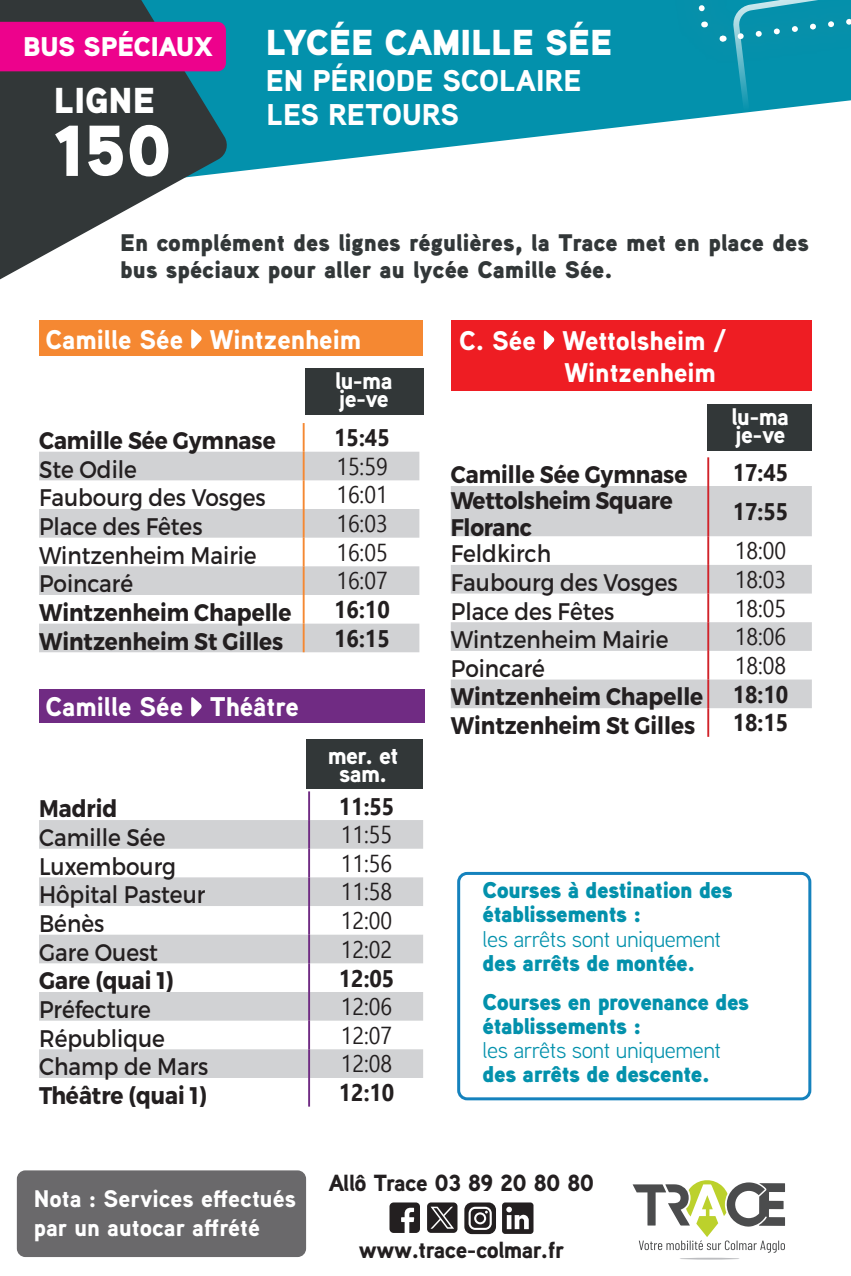
<style>
.page{position:relative;width:851px;height:1276px;background:#fff}
.page>*{position:absolute;margin:0;border:0;box-sizing:border-box;transform-origin:0 0}
.t1{font:900 72px "Aaux Next";color:#fff}
.t2{font:900 36px "Aaux Next";color:#fff}
.t3{font:900 30px "Aaux Next";color:#fff}
.t4{font:900 27px "Aaux Next";color:#fff}
.t5{font:900 27px "Aaux Next";letter-spacing:-.01em;color:#fff}
.t6{font:24px "Montserrat";color:#231f20;scale:.9 1}
.t7{font:700 24px/27px "Montserrat";color:#231f20;scale:.9 1}
.t8{font:900 24px/27px "Aaux Next";color:#323738}
.horaires_gras{font:24px "Ebrima";color:#231f20;scale:.9 1}
.t9{font:900 24px/18px "Aaux Next";color:#fff;text-align:center}
.horaires_gras-2{font:700 24px "Ebrima";color:#231f20;scale:.9 1}
.t10{font:900 23.4px "Aaux Next";letter-spacing:-.02em;color:#231f20}
.t11{font:900 22.8px/24px "Aaux Next";letter-spacing:-.02em;color:#0391ac}
.t12{font:22.8px "Aaux Next";letter-spacing:-.02em;color:#0391ac}
</style>
<div class="page">
<svg style="left:229px;top:0;width:461px;height:173px;fill:#0391ac"></svg>
<div style="left:667px;top:0;width:183px;height:66px;background:#0391ac"></div>
<svg style="left:690px;top:0;width:161px;height:119px"></svg>
<svg style="left:0;top:0;width:229px;height:280px;fill:#323738"></svg>
<div style="left:0;top:22px;width:226px;height:49px;background:#ed028c"></div>
<svg style="left:39px;top:423px;width:380px;height:29px"></svg>
<svg style="left:39px;top:452px;width:380px;height:200px;fill:#d1d2d4"></svg>
<svg style="left:303px;top:423px;width:1px;height:229px"></svg>
<svg style="left:451px;top:486px;width:360px;height:222px;fill:#d1d2d4"></svg>
<hr style="left:707px;top:457px;width:2px;height:29px;background:#d1232a">
<hr style="left:707px;top:486px;width:2px;height:50px;background:#d1232a">
<hr style="left:707px;top:536px;width:2px;height:29px;background:#d1232a">
<hr style="left:707px;top:565px;width:2px;height:28px;background:#d1232a">
<hr style="left:707px;top:593px;width:2px;height:29px;background:#d1232a">
<hr style="left:707px;top:622px;width:2px;height:29px;background:#d1232a">
<hr style="left:707px;top:651px;width:2px;height:28px;background:#d1232a">
<hr style="left:707px;top:679px;width:2px;height:29px;background:#d1232a">
<hr style="left:707px;top:708px;width:2px;height:29px;background:#d1232a">
<div style="left:39px;top:321px;width:383px;height:35px;background:#f58832"></div>
<div style="left:450px;top:321px;width:361px;height:70px;background:#ee1d23"></div>
<svg style="left:191px;top:329px;width:11px;height:20px"></svg>
<svg style="left:544px;top:330px;width:10px;height:20px"></svg>
<div style="left:305px;top:368px;width:119px;height:46px;background:#323738"></div>
<div style="left:707px;top:404px;width:104px;height:47px;background:#323738"></div>
<svg style="left:39px;top:820px;width:384px;height:258px;fill:#d1d2d4"></svg>
<hr style="left:308px;top:791px;width:2px;height:29px;background:#702b83">
<hr style="left:308px;top:820px;width:2px;height:28px;background:#702b83">
<hr style="left:308px;top:848px;width:2px;height:29px;background:#702b83">
<hr style="left:308px;top:877px;width:2px;height:29px;background:#702b83">
<hr style="left:308px;top:906px;width:2px;height:28px;background:#702b83">
<hr style="left:308px;top:934px;width:2px;height:29px;background:#702b83">
<hr style="left:308px;top:963px;width:2px;height:29px;background:#702b83">
<hr style="left:308px;top:992px;width:2px;height:28px;background:#702b83">
<hr style="left:308px;top:1020px;width:2px;height:29px;background:#702b83">
<hr style="left:308px;top:1049px;width:2px;height:29px;background:#702b83">
<hr style="left:308px;top:1078px;width:2px;height:28px;background:#702b83">
<div style="left:39px;top:689px;width:385px;height:33px;background:#702b83"></div>
<svg style="left:191px;top:697px;width:11px;height:20px"></svg>
<div style="left:306px;top:739px;width:116px;height:50px;background:#323738"></div>
<hr style="left:679px;top:1257px;width:60px;height:2px;background:#bcbdc0;border-radius:50%">
<svg style="left:632px;top:1180px;width:152px;height:72px"></svg>
<svg style="left:464px;top:1202px;width:32px;height:32px"></svg>
<svg style="left:389px;top:1202px;width:31px;height:31px"></svg>
<svg style="left:427px;top:1202px;width:30px;height:30px"></svg>
<svg style="left:502px;top:1202px;width:31px;height:32px"></svg>
<div style="left:17px;top:1170px;width:289px;height:87px;background:#6a696b;border-radius:9px"></div>
<div style="left:457px;top:872px;width:354px;height:228px;border:3px solid #1582bd;border-radius:9px"></div>
<p class="t5" style="left:23px;top:27px;width:191px">BUS SPÉCIAUX</p>
<p class="t2" style="left:266px;top:16px;width:348px">LYCÉE CAMILLE SÉE</p>
<p class="t3" style="left:266px;top:59px;width:317px">EN PÉRIODE SCOLAIRE</p>
<p class="t3" style="left:266px;top:93px;width:194px">LES RETOURS</p>
<p class="t2" style="left:54px;top:74px;width:102px">LIGNE</p>
<p class="t1" style="left:54px;top:98px;width:120px">150</p>
<p class="t8" style="left:120px;top:229px;width:690px">En complément des lignes régulières, la Trace met en place des bus spéciaux pour aller au lycée Camille Sée.</p>
<p class="t4" style="left:45px;top:320px;width:317px">Camille Sée Wintzenheim</p>
<p class="t4" style="left:459px;top:321px;width:268px">C. Sée Wettolsheim /</p>
<p class="t9" style="left:335px;top:371px;width:59px">lu-ma</p>
<p class="t4" style="left:564px;top:353px;width:153px">Wintzenheim</p>
<p class="t9" style="left:339px;top:389px;width:51px">je-ve</p>
<p class="t9" style="left:731px;top:408px;width:59px">lu-ma</p>
<p class="t9" style="left:735px;top:426px;width:51px">je-ve</p>
<p class="t7" style="left:39px;top:427px;width:264px">Camille Sée Gymnase</p>
<p class="horaires_gras-2" style="left:334px;top:419px;width:63px">15:45</p>
<p class="t6" style="left:39px;top:454px;width:110px">Ste Odile</p>
<p class="horaires_gras" style="left:336px;top:448px;width:58px">15:59</p>
<p class="t6" style="left:39px;top:483px;width:253px">Faubourg des Vosges</p>
<p class="horaires_gras" style="left:336px;top:477px;width:58px">16:01</p>
<p class="t6" style="left:39px;top:512px;width:183px">Place des Fêtes</p>
<p class="horaires_gras" style="left:336px;top:506px;width:58px">16:03</p>
<p class="t6" style="left:39px;top:540px;width:243px">Wintzenheim Mairie</p>
<p class="horaires_gras" style="left:336px;top:534px;width:58px">16:05</p>
<p class="t6" style="left:39px;top:569px;width:106px">Poincaré</p>
<p class="horaires_gras" style="left:336px;top:563px;width:58px">16:07</p>
<p class="t7" style="left:39px;top:599px;width:282px">Wintzenheim Chapelle</p>
<p class="horaires_gras-2" style="left:334px;top:591px;width:63px">16:10</p>
<p class="t7" style="left:39px;top:628px;width:273px">Wintzenheim St Gilles</p>
<p class="horaires_gras-2" style="left:334px;top:619px;width:63px">16:15</p>
<p class="t7" style="left:450px;top:461px;width:264px">Camille Sée Gymnase</p>
<p class="horaires_gras-2" style="left:732px;top:453px;width:63px">17:45</p>
<p class="t7" style="left:450px;top:487px;width:248px">Wettolsheim Square<br>Floranc</p>
<p class="horaires_gras-2" style="left:732px;top:492px;width:63px">17:55</p>
<p class="t6" style="left:450px;top:539px;width:113px">Feldkirch</p>
<p class="horaires_gras" style="left:734px;top:533px;width:58px">18:00</p>
<p class="t6" style="left:450px;top:567px;width:253px">Faubourg des Vosges</p>
<p class="horaires_gras" style="left:734px;top:562px;width:58px">18:03</p>
<p class="t6" style="left:450px;top:596px;width:183px">Place des Fêtes</p>
<p class="horaires_gras" style="left:734px;top:590px;width:58px">18:05</p>
<p class="t6" style="left:450px;top:625px;width:243px">Wintzenheim Mairie</p>
<p class="horaires_gras" style="left:734px;top:619px;width:58px">18:06</p>
<p class="t6" style="left:450px;top:653px;width:106px">Poincaré</p>
<p class="horaires_gras" style="left:734px;top:647px;width:58px">18:08</p>
<p class="t7" style="left:450px;top:684px;width:282px">Wintzenheim Chapelle</p>
<p class="horaires_gras-2" style="left:732px;top:675px;width:63px">18:10</p>
<p class="t7" style="left:450px;top:712px;width:273px">Wintzenheim St Gilles</p>
<p class="horaires_gras-2" style="left:732px;top:704px;width:63px">18:15</p>
<p class="t4" style="left:45px;top:688px;width:255px">Camille Sée Théâtre</p>
<p class="t9" style="left:327px;top:746px;width:72px">mer. et sam.</p>
<p class="t7" style="left:39px;top:795px;width:88px">Madrid</p>
<p class="horaires_gras-2" style="left:339px;top:787px;width:63px">11:55</p>
<p class="t6" style="left:39px;top:822px;width:142px">Camille Sée</p>
<p class="horaires_gras" style="left:341px;top:817px;width:58px">11:55</p>
<p class="t6" style="left:39px;top:851px;width:154px">Luxembourg</p>
<p class="horaires_gras" style="left:341px;top:845px;width:58px">11:56</p>
<p class="t6" style="left:39px;top:880px;width:186px">Hôpital Pasteur</p>
<p class="horaires_gras" style="left:341px;top:874px;width:58px">11:58</p>
<p class="t6" style="left:39px;top:908px;width:74px">Bénès</p>
<p class="horaires_gras" style="left:341px;top:903px;width:58px">12:00</p>
<p class="t6" style="left:39px;top:937px;width:134px">Gare Ouest</p>
<p class="horaires_gras" style="left:341px;top:931px;width:58px">12:02</p>
<p class="t7" style="left:39px;top:967px;width:151px">Gare (quai 1)</p>
<p class="horaires_gras-2" style="left:339px;top:959px;width:63px">12:05</p>
<p class="t6" style="left:39px;top:994px;width:126px">Préfecture</p>
<p class="horaires_gras" style="left:341px;top:988px;width:58px">12:06</p>
<p class="t6" style="left:39px;top:1023px;width:141px">République</p>
<p class="horaires_gras" style="left:341px;top:1017px;width:58px">12:07</p>
<p class="t6" style="left:39px;top:1052px;width:190px">Champ de Mars</p>
<p class="horaires_gras" style="left:341px;top:1046px;width:58px">12:08</p>
<p class="t7" style="left:39px;top:1082px;width:188px">Théâtre (quai 1)</p>
<p class="horaires_gras-2" style="left:339px;top:1073px;width:63px">12:10</p>
<p class="t11" style="left:482px;top:878px;width:251px">Courses à destination des établissements :</p>
<p class="t12" style="left:482px;top:923px;width:240px">les arrêts sont uniquement</p>
<p class="t11" style="left:482px;top:950px;width:214px">des arrêts de montée.</p>
<p class="t11" style="left:482px;top:989px;width:268px">Courses en provenance des établissements :</p>
<p class="t12" style="left:482px;top:1034px;width:240px">les arrêts sont uniquement</p>
<p class="t11" style="left:482px;top:1061px;width:228px">des arrêts de descente.</p>
<p class="t9" style="left:34px;top:1184px;width:263px;line-height:28.8px;text-align:left">Nota : Services effectués par un autocar affrété</p>
<p class="t10" style="left:328px;top:1166px;width:267px">Allô Trace 03 89 20 80 80</p>
<p class="t10" style="left:359px;top:1233px;width:207px">www.trace-colmar.fr</p>
</div>
